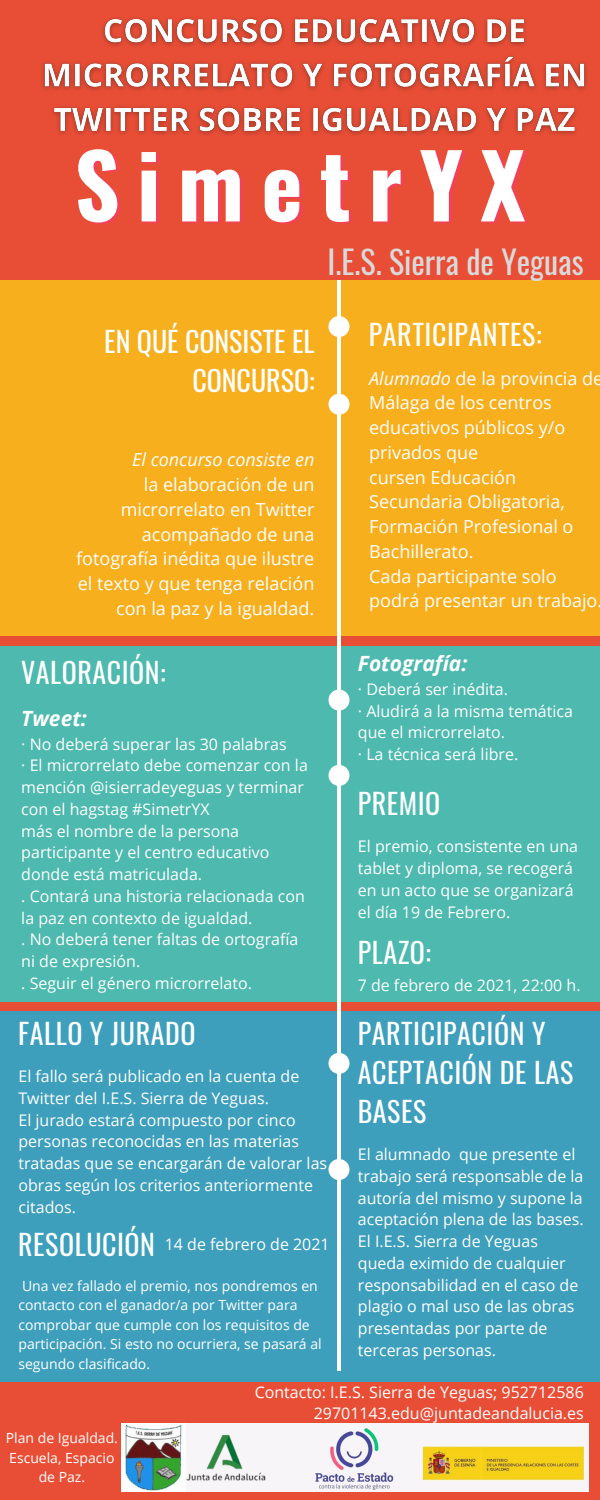
<style>
.page{position:relative;width:600px;height:1500px;background:#e84e36}
.page>*{position:absolute;margin:0;border:0;box-sizing:border-box;transform-origin:0 0}
.t1{font:700 88px "Oswald";letter-spacing:.195em;color:#fff}
.t2{font:32px "Oswald";color:#d9d9d9}
.t3{font:28px/39px "Oswald";letter-spacing:.02em;color:#fff}
.t4{font:28px/39px "Oswald";color:#fff;text-align:right}
.t5{font:italic 700 21px "Open Sans";color:#fff}
.t6{font:18px/24.8px "Open Sans";color:#fff}
.t7{font:italic 18px "Open Sans";color:#fff}
.t8{font:16px/21.8px "Open Sans";color:#fff}
.t9{font:14px/19.5px "Open Sans";color:#fff}
.s1{font-style:italic}
</style>
<div class="page">
<div style="left:0;top:280px;width:600px;height:355px;background:#f7af1e"></div>
<div style="left:0;top:646px;width:600px;height:356px;background:#4db9af"></div>
<div style="left:0;top:1011px;width:600px;height:419px;background:#3e9fbd"></div>
<div style="left:0;top:1382px;width:600px;height:116px;background:#e84e36"></div>
<hr style="left:337px;top:280px;width:4px;height:1091px;background:#fff">
<div style="left:328px;top:316px;width:22px;height:21px;background:#fff;border-radius:50%"></div>
<div style="left:328px;top:394px;width:22px;height:21px;background:#fff;border-radius:50%"></div>
<div style="left:328px;top:690px;width:22px;height:21px;background:#fff;border-radius:50%"></div>
<div style="left:328px;top:765px;width:22px;height:21px;background:#fff;border-radius:50%"></div>
<div style="left:328px;top:1053px;width:22px;height:21px;background:#fff;border-radius:50%"></div>
<div style="left:328px;top:1159px;width:22px;height:21px;background:#fff;border-radius:50%"></div>
<img style="left:122px;top:1423px;width:467px;height:68px">
<img style="left:42px;top:18px;width:545px;height:117px">
<p class="t1" style="left:74px;top:116px;width:453px">SimetrYX</p>
<p class="t2" style="left:328px;top:237px;width:258px">I.E.S. Sierra de Yeguas</p>
<p class="t4" style="left:104px;top:321px;width:212px">EN QUÉ CONSISTE EL<br>CONCURSO:</p>
<p class="t7" style="left:132px;top:447px;width:184px">El concurso consiste en</p>
<p class="t6" style="left:76px;top:472px;width:240px;text-align:right">la elaboración de un microrrelato en Twitter acompañado de una fotografía inédita que ilustre el texto y que tenga relación con la paz y la igualdad.</p>
<p class="t3" style="left:21px;top:652px;width:146px">VALORACIÓN:</p>
<p class="t5" style="left:21px;top:703px;width:67px">Tweet:</p>
<p class="t8" style="left:21px;top:732px;width:267px">· No deberá superar las 30 palabras</p>
<p class="t8" style="left:21px;top:754px;width:288px">· El microrrelato debe comenzar con la mención @isierradeyeguas y terminar con el hagstag #SimetrYX</p>
<p class="t8" style="left:21px;top:819px;width:250px">más el nombre de la persona participante y el centro educativo donde está matriculada.</p>
<p class="t8" style="left:21px;top:885px;width:285px">. Contará una historia relacionada con la paz en contexto de igualdad.</p>
<p class="t8" style="left:21px;top:928px;width:279px">. No deberá tener faltas de ortografía ni de expresión.</p>
<p class="t8" style="left:21px;top:972px;width:232px">. Seguir el género microrrelato.</p>
<p class="t3" style="left:369px;top:313px;width:174px">PARTICIPANTES:</p>
<p class="t6" style="left:369px;top:365px;width:236px"><span class="s1">Alumnado</span> de la provincia de<br>Málaga de los centros educativos públicos y/o privados que</p>
<p class="t6" style="left:369px;top:464px;width:206px">cursen Educación<br>Secundaria Obligatoria,<br>Formación Profesional o<br>Bachillerato.</p>
<p class="t6" style="left:369px;top:563px;width:235px">Cada participante solo podrá presentar un trabajo.</p>
<p class="t5" style="left:358px;top:648px;width:111px">Fotografía:</p>
<p class="t8" style="left:358px;top:678px;width:152px">· Deberá ser inédita.</p>
<p class="t8" style="left:358px;top:699px;width:217px">· Aludirá a la misma temática que el microrrelato.</p>
<p class="t8" style="left:358px;top:743px;width:162px">· La técnica será libre.</p>
<p class="t3" style="left:358px;top:783px;width:84px">PREMIO</p>
<p class="t8" style="left:358px;top:835px;width:222px">El premio, consistente en una tablet y diploma, se recogerá en un acto que se organizará el día 19 de Febrero.</p>
<p class="t3" style="left:358px;top:932px;width:75px">PLAZO:</p>
<p class="t8" style="left:358px;top:973px;width:224px">7 de febrero de 2021, 22:00 h.</p>
<p class="t3" style="left:18px;top:1013px;width:179px">FALLO Y JURADO</p>
<p class="t8" style="left:18px;top:1065px;width:282px">El fallo será publicado en la cuenta de<br>Twitter del I.E.S. Sierra de Yeguas.</p>
<p class="t8" style="left:18px;top:1108px;width:310px">El jurado estará compuesto por cinco personas reconocidas en las materias tratadas que se encargarán de valorar las obras según los criterios anteriormente</p>
<p class="t8" style="left:18px;top:1195px;width:59px">citados.</p>
<p class="t3" style="left:18px;top:1224px;width:138px">RESOLUCIÓN</p>
<p class="t9" style="left:18px;top:1276px;width:305px">Una vez fallado el premio, nos pondremos en contacto con el ganador/a por Twitter para comprobar que cumple con los requisitos de participación. Si esto no ocurriera, se pasará al segundo clasificado.</p>
<p class="t8" style="left:165px;top:1233px;width:166px">14 de febrero de 2021</p>
<p class="t3" style="left:358px;top:1013px;width:217px">PARTICIPACIÓN Y<br>ACEPTACIÓN DE LAS<br>BASES</p>
<p class="t8" style="left:358px;top:1143px;width:227px">El alumnado que presente el trabajo será responsable de la autoría del mismo y supone la aceptación plena de las bases.<br>El I.E.S. Sierra de Yeguas queda eximido de cualquier responsabilidad en el caso de plagio o mal uso de las obras presentadas por parte de terceras personas.</p>
<p class="t9" style="left:6px;top:1428px;width:114px">Plan de Igualdad.</p>
<p class="t9" style="left:9px;top:1447px;width:107px;text-align:center">Escuela, Espacio de Paz.</p>
<p class="t8" style="left:255px;top:1381px;width:331px">Contacto: I.E.S. Sierra de Yeguas; 952712586</p>
<p class="t8" style="left:314px;top:1402px;width:272px">29701143.edu@juntadeandalucia.es</p>
</div>
